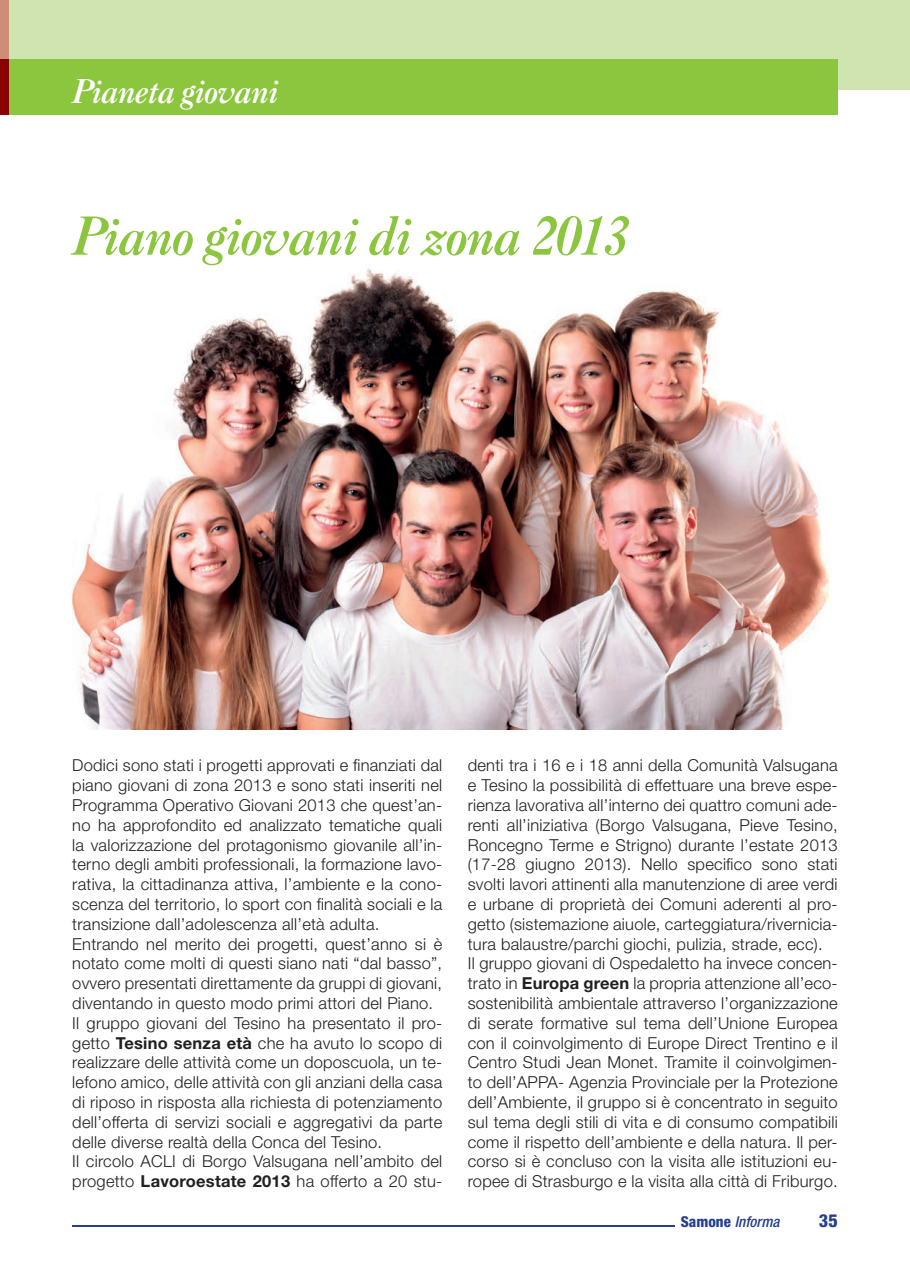
<style>
.page{position:relative;width:910px;height:1280px;background:#fff}
.page>*{position:absolute;margin:0;border:0;box-sizing:border-box;transform-origin:0 0}
.t1{font:italic 700 52.5px "Caslon BT";letter-spacing:-.04em;color:#8bc63e}
.t2{font:italic 700 33px "Caslon BT";letter-spacing:-.04em;color:#fff}
.t3{font:800 condensed 18px "Helvetica Neue LT Std";color:#253f8e}
.t4{font:300 16.5px/19.8px "Helvetica Neue LT Std";letter-spacing:.015em;color:#231f20}
.t5{font:italic 500 condensed 15px "Helvetica Neue LT Std";color:#253f8e}
.s1{font-weight:700}
.s2{font-weight:800;font-style:normal}
</style>
<div class="page">
<div style="left:9px;top:0;width:901px;height:89px;background:#cfe4ae"></div>
<div style="left:9px;top:60px;width:829px;height:55px;background:#8bc63e"></div>
<hr style="left:72px;top:1225px;width:603px;height:2px;background:#253f8e">
<div style="left:0;top:0;width:9px;height:89px;background:#cd8d78"></div>
<div style="left:0;top:60px;width:9px;height:55px;background:#8b0202"></div>
<img style="left:72px;top:268px;width:758px;height:461px">
<h2 class="t2" style="left:72px;top:71px;width:209px">Pianeta giovani</h2>
<h1 class="t1" style="left:72px;top:204px;width:559px">Piano giovani di zona 2013</h1>
<p class="t4" style="left:72px;top:755px;width:371px">Dodici sono stati i progetti approvati e finanziati dal piano giovani di zona 2013 e sono stati inseriti nel Programma Operativo Giovani 2013 che quest’an&shy;no ha approfondito ed analizzato tematiche quali la valorizzazione del protagonismo giovanile all’in&shy;terno degli ambiti professionali, la formazione lavo&shy;rativa, la cittadinanza attiva, l’ambiente e la cono&shy;scenza del territorio, lo sport con finalità sociali e la transizione dall’adolescenza all’età adulta.<br>Entrando nel merito dei progetti, quest’anno si è notato come molti di questi siano nati “dal basso”, ovvero presentati direttamente da gruppi di giovani, diventando in questo modo primi attori del Piano.<br>Il gruppo giovani del Tesino ha presentato il pro&shy;getto <span class="s1">Tesino senza età</span> che ha avuto lo scopo di realizzare delle attività come un doposcuola, un te&shy;lefono amico, delle attività con gli anziani della casa di riposo in risposta alla richiesta di potenziamento dell’offerta di servizi sociali e aggregativi da parte delle diverse realtà della Conca del Tesino.<br>Il circolo ACLI di Borgo Valsugana nell’ambito del progetto <span class="s1">Lavoroestate 2013</span> ha offerto a 20 stu-</p>
<p class="t4" style="left:468px;top:755px;width:371px">denti tra i 16 e i 18 anni della Comunità Valsugana e Tesino la possibilità di effettuare una breve espe&shy;rienza lavorativa all’interno dei quattro comuni ade&shy;renti all’iniziativa (Borgo Valsugana, Pieve Tesino, Roncegno Terme e Strigno) durante l’estate 2013 (17-28 giugno 2013). Nello specifico sono stati svolti lavori attinenti alla manutenzione di aree verdi e urbane di proprietà dei Comuni aderenti al pro&shy;getto (sistemazione aiuole, carteggiatura/rivernicia&shy;tura balaustre/parchi giochi, pulizia, strade, ecc).<br>Il gruppo giovani di Ospedaletto ha invece concen&shy;trato in <span class="s1">Europa green</span> la propria attenzione all’eco&shy;sostenibilità ambientale attraverso l’organizzazione di serate formative sul tema dell’Unione Europea con il coinvolgimento di Europe Direct Trentino e il Centro Studi Jean Monet. Tramite il coinvolgimen&shy;to dell’APPA- Agenzia Provinciale per la Protezione dell’Ambiente, il gruppo si è concentrato in seguito sul tema degli stili di vita e di consumo compatibili come il rispetto dell’ambiente e della natura. Il per&shy;corso si è concluso con la visita alle istituzioni eu&shy;ropee di Strasburgo e la visita alla città di Friburgo.</p>
<p class="t5" style="left:681px;top:1213px;width:100px"><span class="s2">Samone</span> Informa</p>
<p class="t3" style="left:819px;top:1209px;width:20px">35</p>
</div>
